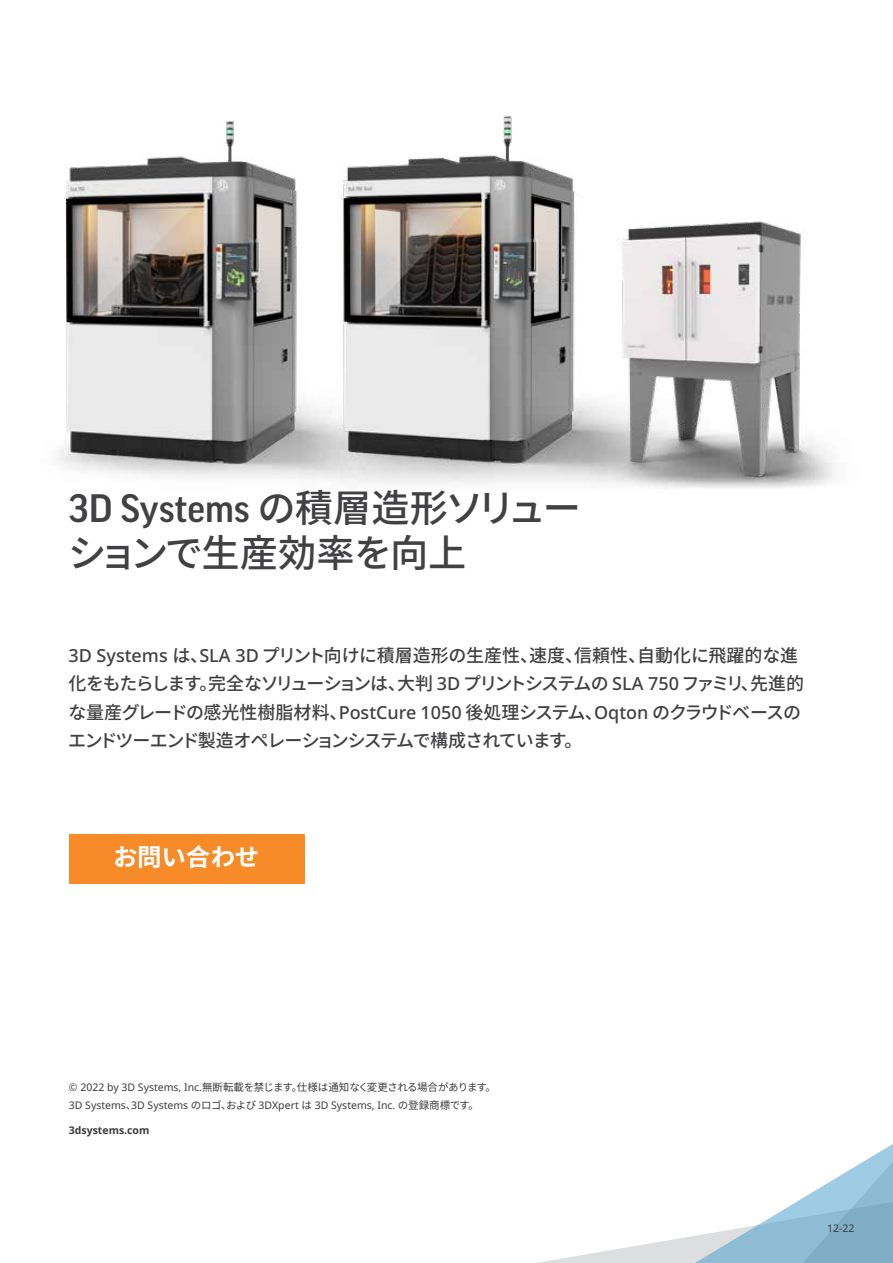
<style>
.page{position:relative;width:893px;height:1263px;background:#fff}
.page>*{position:absolute;margin:0;border:0;box-sizing:border-box;transform-origin:0 0}
.t1{font:500 38.25px "Good Pro";color:#414042}
.t2{font:500 38.25px "Noto Sans CJ Kjp";letter-spacing:-.025em;color:#414042}
.t3{font:700 24.45px "Noto Sans CJ Ksc";letter-spacing:-.01em;color:#fff}
.t4{font:500 18px/28.5px "Noto Sans CJ Kjp";letter-spacing:-.065em;color:#414042}
.t5{font:10.5px "Noto Sans";color:#3c3c3b}
.t6{font:10.5px "Noto Sans CJ Kjp";letter-spacing:-.035em;color:#3c3c3b}
.t7{font:700 10.5px "Noto Sans";color:#3c3c3b}
.s1{font-family:"Noto Sans CJ Kjp"}
.s2{font-family:"Noto Sans"}
</style>
<div class="page">
<div style="left:69px;top:834px;width:235px;height:50px;background:#f68b28"></div>
<img style="left:56px;top:122px;width:242px;height:356px">
<svg style="left:537px;top:1144px;width:356px;height:119px"></svg>
<img style="left:298px;top:115px;width:277px;height:369px">
<img style="left:514px;top:203px;width:320px;height:285px">
<h1 class="t1" style="left:68px;top:486px;width:514px">3D Systems <span class="s1">の積層造形ソリュー</span></h1>
<h1 class="t2" style="left:68px;top:532px;width:400px">ションで生産効率を向上</h1>
<p class="t4" style="left:68px;top:641px;width:737px"><span class="s2">3D Systems</span> は、<span class="s2">SLA 3D</span> プリント向けに積層造形の生産性、速度、信頼性、自動化に飛躍的な進化をもたらします。完全なソリューションは、大判 <span class="s2">3D</span> プリントシステムの <span class="s2">SLA 750</span> ファミリ、先進的な量産グレードの感光性樹脂材料、<span class="s2">PostCure 1050</span> 後処理システム、<span class="s2">Oqton</span> のクラウドベースのエンドツーエンド製造オペレーションシステムで構成されています。</p>
<h2 class="t3" style="left:113px;top:844px;width:148px">お問い合わせ</h2>
<p class="t6" style="left:69px;top:1081px;width:429px">© <span class="s2">2022 by 3D Systems, Inc.</span>無断転載を禁じます。仕様は通知なく変更される場合があります。</p>
<p class="t5" style="left:69px;top:1098px;width:412px">3D Systems<span class="s1">、</span>3D Systems <span class="s1">のロゴ、および</span> 3DXpert <span class="s1">は</span> 3D Systems, Inc. <span class="s1">の登録商標です。</span></p>
<p class="t7" style="left:69px;top:1122px;width:82px">3dsystems.com</p>
<p class="t5" style="left:827px;top:1221px;width:29px">12-22</p>
</div>
